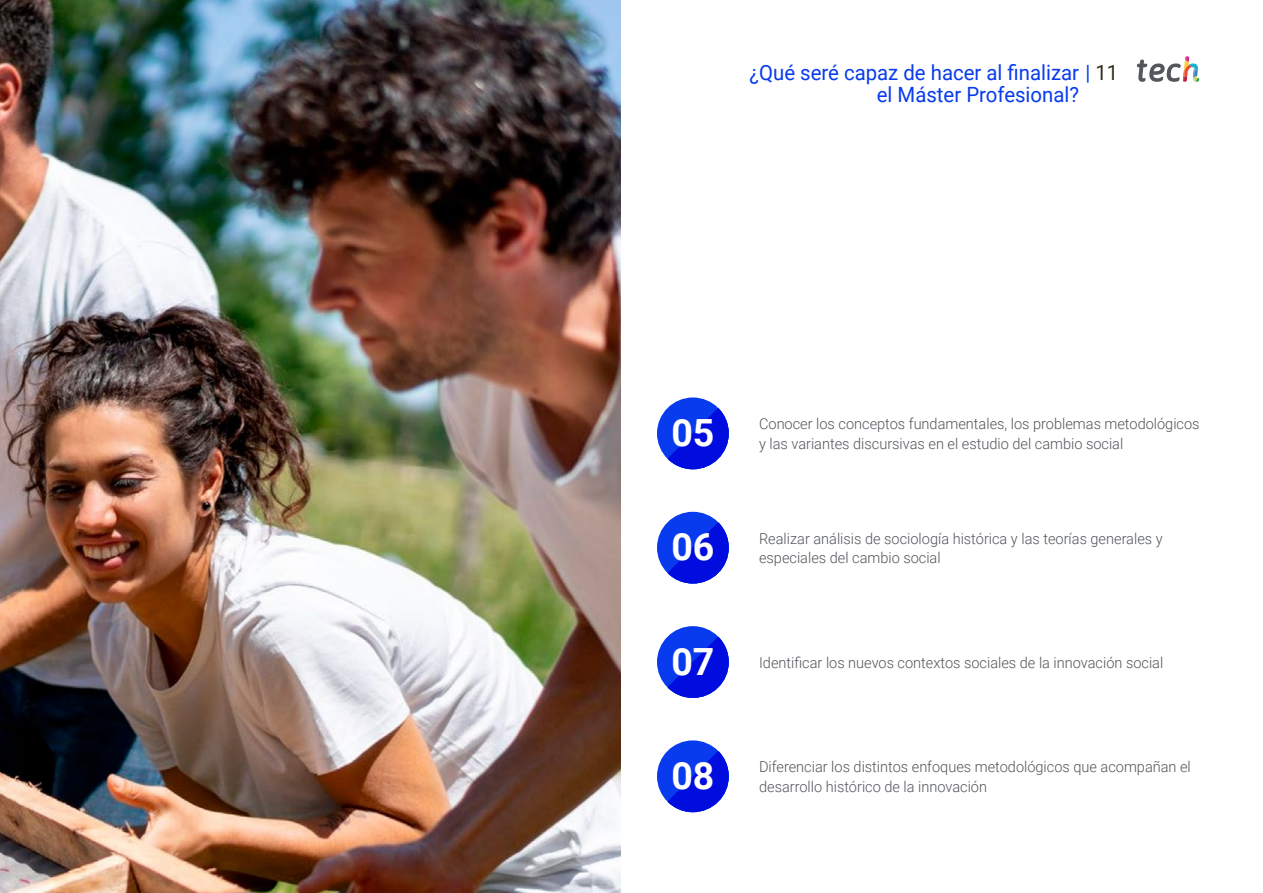
<style>
.page{position:relative;width:1263px;height:893px;background:#fff}
.page>*{position:absolute;margin:0;border:0;box-sizing:border-box;transform-origin:0 0}
.t1{font:700 37.5px "Roboto";color:#fff}
.t2{font:21px/22.5px "Roboto";color:#083bee}
.t3{font:300 15px/19.5px "Roboto";color:#52555b}
.s1{color:#312e20}
</style>
<div class="page">
<div style="left:657px;top:512px;width:72px;height:71px;background:#083bee;border-radius:50%"></div>
<svg style="left:667px;top:522px;width:62px;height:61px"></svg>
<div style="left:657px;top:740px;width:72px;height:72px;background:#083bee;border-radius:50%"></div>
<svg style="left:667px;top:751px;width:62px;height:61px"></svg>
<div style="left:657px;top:626px;width:72px;height:72px;background:#083bee;border-radius:50%"></div>
<svg style="left:667px;top:637px;width:62px;height:61px"></svg>
<div style="left:657px;top:397px;width:72px;height:72px;background:#083bee;border-radius:50%"></div>
<svg style="left:667px;top:408px;width:62px;height:61px"></svg>
<img style="left:0;top:0;width:621px;height:893px">
<svg style="left:1137px;top:56px;width:62px;height:26px"></svg>
<h2 class="t2" style="left:877px;top:60px;width:243px;text-indent:-127px">¿Qué seré capaz de hacer al finalizar | <span class="s1">11 </span>el Máster Profesional?</h2>
<h1 class="t1" style="left:671px;top:407px;width:45px">05</h1>
<p class="t3" style="left:759px;top:414px;width:442px">Conocer los conceptos fundamentales, los problemas metodológicos</p>
<p class="t3" style="left:759px;top:433px;width:366px">y las variantes discursivas en el estudio del cambio social</p>
<h1 class="t1" style="left:671px;top:521px;width:45px">06</h1>
<p class="t3" style="left:759px;top:528px;width:405px">Realizar análisis de sociología histórica y las teorías generales y especiales del cambio social</p>
<h1 class="t1" style="left:671px;top:635px;width:45px">07</h1>
<p class="t3" style="left:759px;top:652px;width:406px">Identificar los nuevos contextos sociales de la innovación social</p>
<h1 class="t1" style="left:671px;top:749px;width:45px">08</h1>
<p class="t3" style="left:759px;top:756px;width:433px">Diferenciar los distintos enfoques metodológicos que acompañan el desarrollo histórico de la innovación</p>
</div>
